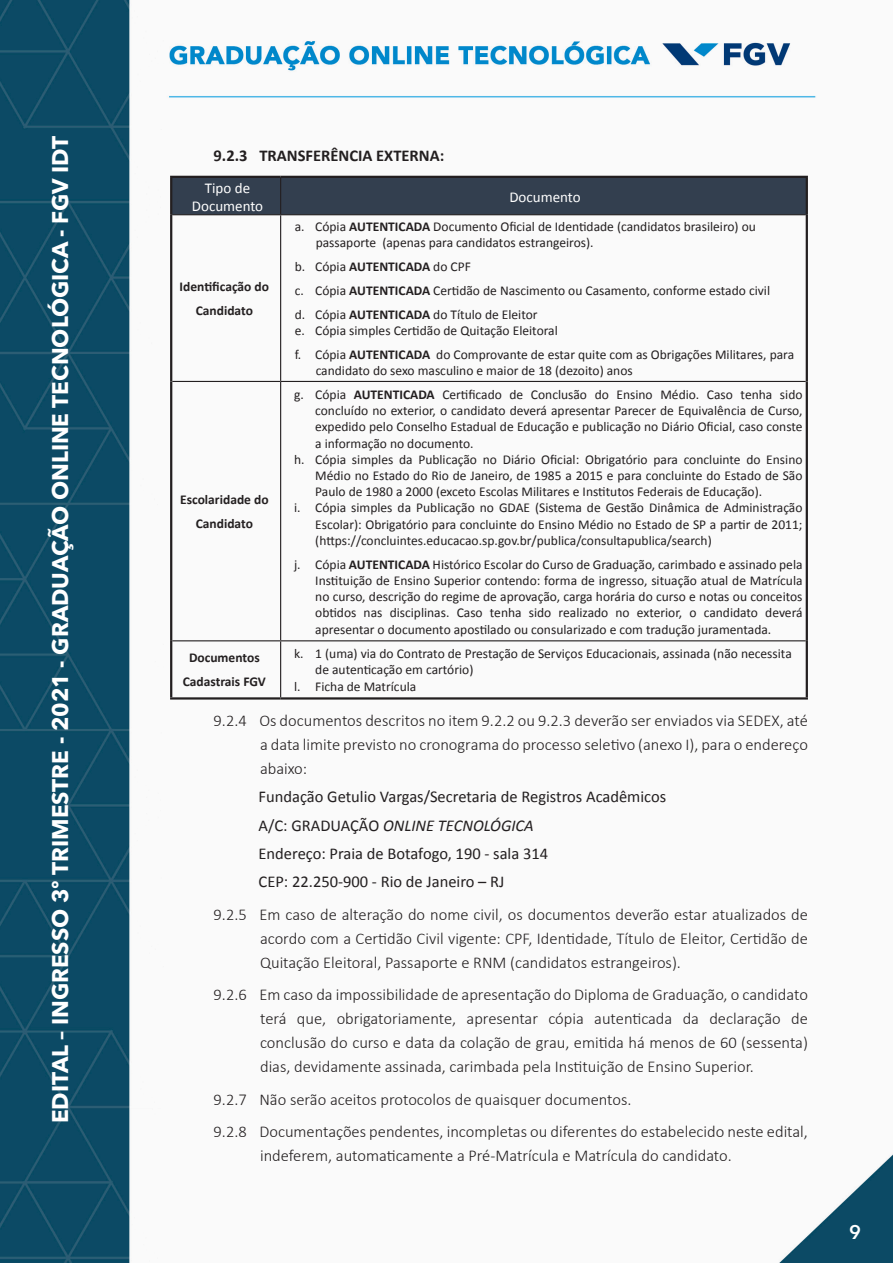
<style>
.page{position:relative;width:893px;height:1263px;background:#fff}
.page>*{position:absolute;margin:0;border:0;box-sizing:border-box;transform-origin:0 0}
.t1{font:700 22.5px "Avenir Next LT Pro";color:#fff}
.t2{font:600 19.5px "Avenir Next LT Pro";color:#fff}
.t3{font:300 16.5px/24px "Calibri";color:#231f20;text-align:justify}
.t4{font:16.5px/28.2px "Calibri";color:#231f20}
.t5{font:700 16.5px "Calibri";color:#231f20}
.t6{font:15px/18px "Calibri";color:#fff;text-align:center}
.t7{font:13.5px/16.2px "Calibri";color:#231f20}
.t8{font:700 13.5px/24px "Calibri";color:#231f20;text-align:center}
.s1{font-weight:700}
.s2{font-style:italic}
</style>
<div class="page">
<img style="left:0;top:0;width:893px;height:1262px">
<div style="left:172px;top:178px;width:634px;height:36px;background:#333f4f"></div>
<hr style="left:170px;top:178px;width:2px;height:37px;background:#231f20">
<hr style="left:280px;top:178px;width:1px;height:36px;background:#231f20">
<hr style="left:170px;top:176px;width:111px;height:2px;background:#231f20">
<hr style="left:281px;top:176px;width:527px;height:2px;background:#231f20">
<hr style="left:806px;top:178px;width:2px;height:37px;background:#231f20">
<hr style="left:170px;top:215px;width:2px;height:166px;background:#231f20">
<hr style="left:280px;top:215px;width:1px;height:166px;background:#231f20">
<hr style="left:806px;top:215px;width:2px;height:166px;background:#231f20">
<hr style="left:170px;top:381px;width:2px;height:260px;background:#231f20">
<hr style="left:280px;top:382px;width:1px;height:258px;background:#231f20">
<hr style="left:806px;top:381px;width:2px;height:260px;background:#231f20">
<hr style="left:172px;top:214px;width:109px;height:1px;background:#231f20">
<hr style="left:281px;top:214px;width:525px;height:1px;background:#231f20">
<hr style="left:170px;top:641px;width:2px;height:56px;background:#231f20">
<hr style="left:172px;top:381px;width:109px;height:1px;background:#231f20">
<hr style="left:281px;top:381px;width:525px;height:1px;background:#231f20">
<hr style="left:172px;top:640px;width:109px;height:1px;background:#231f20">
<hr style="left:281px;top:640px;width:525px;height:1px;background:#231f20">
<hr style="left:170px;top:697px;width:111px;height:2px;background:#231f20">
<hr style="left:281px;top:697px;width:527px;height:2px;background:#231f20">
<hr style="left:280px;top:641px;width:1px;height:56px;background:#231f20">
<hr style="left:806px;top:641px;width:2px;height:56px;background:#231f20">
<h1 class="t1" style="left:46px;top:1123px;width:989px;rotate:-90deg">EDITAL – INGRESSO 3º TRIMESTRE - 2021 - GRADUAÇÃO ONLINE TECNOLÓGICA - FGV IDT</h1>
<p class="t5" style="left:214px;top:145px;width:232px">9.2.3 TRANSFERÊNCIA EXTERNA:</p>
<p class="t6" style="left:192px;top:178px;width:73px">Tipo de<br>Documento</p>
<p class="t6" style="left:509px;top:187px;width:73px">Documento</p>
<p class="t7" style="left:316px;top:218px;width:442px;text-indent:-21px">a. Cópia <span class="s1">AUTENTICADA</span> Documento Oficial de Identidade (candidatos brasileiro) ou passaporte (apenas para candidatos estrangeiros).</p>
<p class="t7" style="left:295px;top:254px;width:477px;line-height:24px">b. Cópia <span class="s1">AUTENTICADA</span> do CPF<br>c. Cópia <span class="s1">AUTENTICADA</span> Certidão de Nascimento ou Casamento, conforme estado civil d. Cópia <span class="s1">AUTENTICADA</span> do Título de Eleitor</p>
<p class="t7" style="left:295px;top:318px;width:501px;line-height:24px">e. Cópia simples Certidão de Quitação Eleitoral<br>f. Cópia <span class="s1">AUTENTICADA</span> do Comprovante de estar quite com as Obrigações Militares, para</p>
<p class="t7" style="left:316px;top:362px;width:319px">candidato do sexo masculino e maior de 18 (dezoito) anos</p>
<p class="t8" style="left:180px;top:274px;width:91px">Identificação do<br>Candidato</p>
<p class="t7" style="left:294px;top:386px;width:510px">g. Cópia <span class="s1">AUTENTICADA</span> Certificado de Conclusão do Ensino Médio. Caso tenha sido</p>
<p class="t7" style="left:315px;top:402px;width:489px">concluído no exterior, o candidato deverá apresentar Parecer de Equivalência de Curso,</p>
<p class="t7" style="left:315px;top:418px;width:489px">expedido pelo Conselho Estadual de Educação e publicação no Diário Oficial, caso conste</p>
<p class="t7" style="left:315px;top:434px;width:160px">a informação no documento.</p>
<p class="t7" style="left:294px;top:450px;width:510px">h. Cópia simples da Publicação no Diário Oficial: Obrigatório para concluinte do Ensino</p>
<p class="t7" style="left:315px;top:467px;width:489px">Médio no Estado do Rio de Janeiro, de 1985 a 2015 e para concluinte do Estado de São</p>
<p class="t7" style="left:315px;top:483px;width:448px">Paulo de 1980 a 2000 (exceto Escolas Militares e Institutos Federais de Educação).</p>
<p class="t7" style="left:294px;top:499px;width:510px">i. Cópia simples da Publicação no GDAE (Sistema de Gestão Dinâmica de Administração</p>
<p class="t7" style="left:315px;top:515px;width:489px">Escolar): Obrigatório para concluinte do Ensino Médio no Estado de SP a partir de 2011;</p>
<p class="t7" style="left:315px;top:531px;width:398px">(https://concluintes.educacao.sp.gov.br/publica/consultapublica/search)</p>
<p class="t7" style="left:315px;top:555px;width:489px;text-align:justify;text-indent:-21px">j. Cópia <span class="s1">AUTENTICADA</span> Histórico Escolar do Curso de Graduação, carimbado e assinado pela Instituição de Ensino Superior contendo: forma de ingresso, situação atual de Matrícula no curso, descrição do regime de aprovação, carga horária do curso e notas ou conceitos obtidos nas disciplinas. Caso tenha sido realizado no exterior, o candidato deverá apresentar o documento apostilado ou consularizado e com tradução juramentada.</p>
<p class="t8" style="left:180px;top:487px;width:90px">Escolaridade do<br>Candidato</p>
<p class="t8" style="left:183px;top:645px;width:85px">Documentos<br>Cadastrais FGV</p>
<p class="t7" style="left:294px;top:645px;width:499px">k. 1 (uma) via do Contrato de Prestação de Serviços Educacionais, assinada (não necessita</p>
<p class="t7" style="left:315px;top:661px;width:160px">de autenticação em cartório)</p>
<p class="t7" style="left:294px;top:677px;width:124px">l. Ficha de Matrícula</p>
<p class="t3" style="left:260px;top:708px;width:549px;text-indent:-46px">9.2.4 Os documentos descritos no item 9.2.2 ou 9.2.3 deverão ser enviados via SEDEX, até a data limite previsto no cronograma do processo seletivo (anexo I), para o endereço abaixo:</p>
<p class="t4" style="left:259px;top:782px;width:409px">Fundação Getulio Vargas/Secretaria de Registros Acadêmicos A/C: GRADUAÇÃO <span class="s2">ONLINE TECNOLÓGICA<br></span>Endereço: Praia de Botafogo, 190 - sala 314<br>CEP: 22.250-900 - Rio de Janeiro – RJ</p>
<p class="t3" style="left:260px;top:902px;width:549px;text-indent:-46px">9.2.5 Em caso de alteração do nome civil, os documentos deverão estar atualizados de acordo com a Certidão Civil vigente: CPF, Identidade, Título de Eleitor, Certidão de Quitação Eleitoral, Passaporte e RNM (candidatos estrangeiros).</p>
<p class="t3" style="left:260px;top:982px;width:549px;text-indent:-46px">9.2.6 Em caso da impossibilidade de apresentação do Diploma de Graduação, o candidato terá que, obrigatoriamente, apresentar cópia autenticada da declaração de conclusão do curso e data da colação de grau, emitida há menos de 60 (sessenta) dias, devidamente assinada, carimbada pela Instituição de Ensino Superior.</p>
<p class="t3" style="left:214px;top:1083px;width:596px;line-height:32.5px">9.2.7 Não serão aceitos protocolos de quaisquer documentos.<br>9.2.8 Documentações pendentes, incompletas ou diferentes do estabelecido neste edital,</p>
<p class="t3" style="left:260px;top:1143px;width:473px">indeferem, automaticamente a Pré-Matrícula e Matrícula do candidato.</p>
<h2 class="t2" style="left:849px;top:1220px;width:13px">9</h2>
</div>
